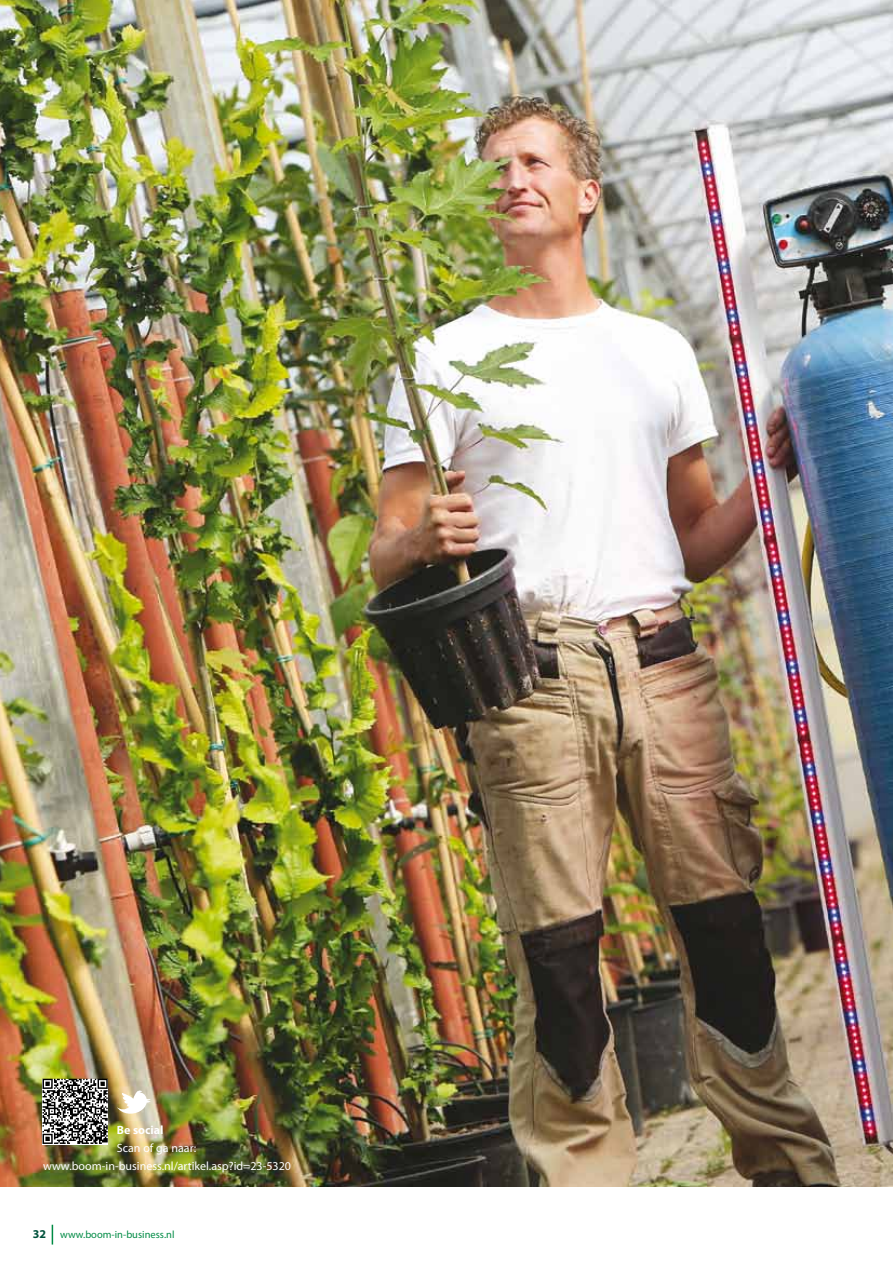
<style>
.page{position:relative;width:893px;height:1263px;background:#fff}
.page>*{position:absolute;margin:0;border:0;box-sizing:border-box;transform-origin:0 0}
.t1{font:12px/18px "Myriad Pro";color:#fff}
.t2{font:700 12px "Myriad Pro";color:#fff}
.t3{font:10.5px "Myriad Pro";color:#008b45}
.s1{font-weight:700;font-size:12px;color:#00523c}
</style>
<div class="page">
<svg style="left:52px;top:1225px;width:1px;height:19px"></svg>
<img style="left:0;top:0;width:893px;height:1186px">
<svg style="left:43px;top:1079px;width:65px;height:65px"></svg>
<svg style="left:117px;top:1090px;width:34px;height:24px"></svg>
<p class="t2" style="left:117px;top:1122px;width:48px">Be social</p>
<p class="t1" style="left:43px;top:1139px;width:249px;text-indent:74px">Scan of ga naar: www.boom-in-business.nl/artikel.asp?id=23-5320</p>
<p class="t3" style="left:33px;top:1228px;width:143px"><span class="s1">32</span> www.boom-in-business.nl</p>
</div>
